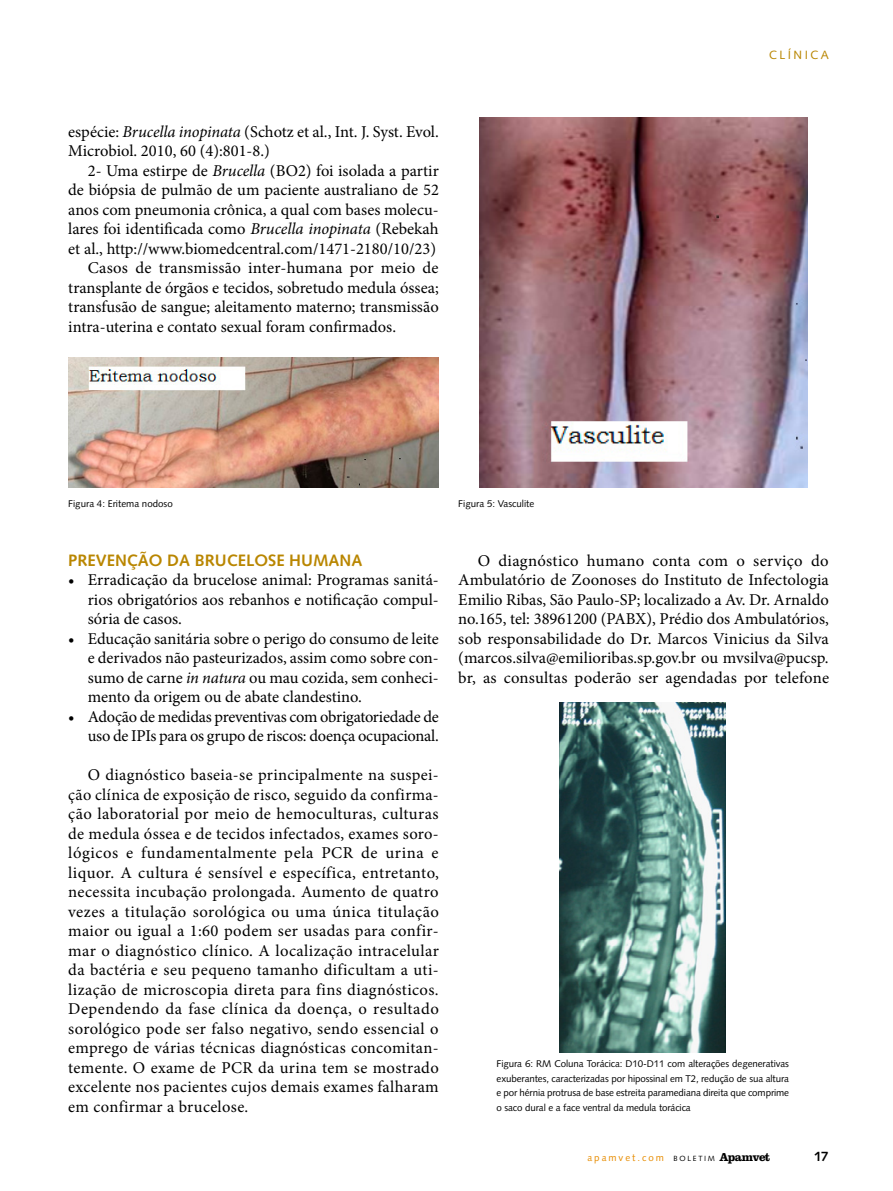
<style>
.page{position:relative;width:893px;height:1191px;background:#fff}
.page>*{position:absolute;margin:0;border:0;box-sizing:border-box;transform-origin:0 0}
.t1{font:16.5px/19.5px "Minion Pro";color:#000;text-align:justify}
.t2{font:700 16.5px "Syntax LT Std";color:#b98600}
.t3{font:700 13.5px "Syntax LT Std";color:#000}
.t4{font:12px "Syntax LT Std";color:#b98600}
.t5{font:9.75px/14.7px "Syntax LT Std";letter-spacing:-.01em;color:#000;text-align:justify}
.t6{font:9.75px "Syntax LT Std";letter-spacing:.2em;color:#e78c00}
.s1{font-style:italic}
.s2{font-size:7.5px;color:#000}
.s3{font-family:"Clarendon LT Std";font-weight:700;font-size:12px;color:#000}
</style>
<div class="page">
<img style="left:68px;top:357px;width:371px;height:131px">
<img style="left:479px;top:117px;width:329px;height:371px">
<img style="left:560px;top:702px;width:166px;height:350px">
<p class="t1" style="left:68px;top:122px;width:372px">espécie: <span class="s1">Brucella inopinata</span> (Schotz et al., Int. J. Syst. Evol.<br>Microbiol. 2010, 60 (4):801-8.)</p>
<p class="t1" style="left:88px;top:161px;width:353px">2- Uma estirpe de <span class="s1">Brucella</span> (BO2) foi isolada a partir</p>
<p class="t1" style="left:68px;top:180px;width:372px">de biópsia de pulmão de um paciente australiano de 52</p>
<p class="t1" style="left:68px;top:200px;width:372px">anos com pneumonia crônica, a qual com bases molecu-</p>
<p class="t1" style="left:68px;top:219px;width:372px">lares foi identificada como <span class="s1">Brucella inopinata</span> (Rebekah</p>
<p class="t1" style="left:68px;top:239px;width:369px">et al., http://www.biomedcentral.com/1471-2180/10/23)</p>
<p class="t1" style="left:88px;top:258px;width:352px">Casos de transmissão inter-humana por meio de</p>
<p class="t1" style="left:68px;top:278px;width:372px">transplante de órgãos e tecidos, sobretudo medula óssea;</p>
<p class="t1" style="left:68px;top:297px;width:372px">transfusão de sangue; aleitamento materno; transmissão</p>
<p class="t1" style="left:68px;top:317px;width:329px">intra-uterina e contato sexual foram confirmados.</p>
<p class="t5" style="left:68px;top:496px;width:106px">Figura 4: Eritema nodoso</p>
<p class="t5" style="left:458px;top:496px;width:78px">Figura 5: Vasculite</p>
<p class="t4" style="left:769px;top:47px;width:9px">Clíni</p>
<p class="t4" style="left:810px;top:47px;width:20px">ca</p>
<p class="t2" style="left:68px;top:550px;width:296px">PREVENÇÃO DA BRUCELOSE HUMANA</p>
<p class="t1" style="left:88px;top:570px;width:353px;text-indent:-20px">• Erradicação da brucelose animal: Programas sanitá&shy;rios obrigatórios aos rebanhos e notificação compul&shy;sória de casos.</p>
<p class="t1" style="left:88px;top:629px;width:353px;text-indent:-20px">• Educação sanitária sobre o perigo do consumo de leite e derivados não pasteurizados, assim como sobre con&shy;sumo de carne <span class="s1">in natura</span> ou mau cozida, sem conheci&shy;mento da origem ou de abate clandestino.</p>
<p class="t1" style="left:68px;top:707px;width:372px;text-align:right">• Adoção de medidas preventivas com obrigatoriedade de uso de IPIs para os grupo de riscos: doença ocupacional.</p>
<p class="t1" style="left:68px;top:765px;width:372px;text-indent:20px">O diagnóstico baseia-se principalmente na suspei&shy;ção clínica de exposição de risco, seguido da confirma&shy;ção laboratorial por meio de hemoculturas, culturas de medula óssea e de tecidos infectados, exames soro&shy;lógicos e fundamentalmente pela PCR de urina e liquor. A cultura é sensível e específica, entretanto, necessita incubação prolongada. Aumento de quatro vezes a titulação sorológica ou uma única titulação maior ou igual a 1:60 podem ser usadas para confir&shy;mar o diagnóstico clínico. A localização intracelular da bactéria e seu pequeno tamanho dificultam a uti&shy;lização de microscopia direta para fins diagnósticos.<br>Dependendo da fase clínica da doença, o resultado sorológico pode ser falso negativo, sendo essencial o emprego de várias técnicas diagnósticas concomitan&shy;temente. O exame de PCR da urina tem se mostrado excelente nos pacientes cujos demais exames falharam em confirmar a brucelose.</p>
<p class="t1" style="left:458px;top:551px;width:372px;text-indent:20px">O diagnóstico humano conta com o serviço do Ambulatório de Zoonoses do Instituto de Infectologia Emilio Ribas, São Paulo-SP; localizado a Av. Dr. Arnaldo no.165, tel: 38961200 (PABX), Prédio dos Ambulatórios, sob responsabilidade do Dr. Marcos Vinicius da Silva (marcos.silva@emilioribas.sp.gov.br ou mvsilva@pucsp. br, as consultas poderão ser agendadas por telefone</p>
<p class="t5" style="left:497px;top:1056px;width:294px">Figura 6: RM Coluna Torácica: D10-D11 com alterações degenerativas exuberantes, caracterizadas por hipossinal em T2, redução de sua altura e por hérnia protrusa de base estreita paramediana direita que comprime o saco dural e a face ventral da medula torácica</p>
<p class="t6" style="left:587px;top:1151px;width:184px">apamvet.com <span class="s2">BOLETIM</span> <span class="s3">Apamvet</span></p>
<p class="t3" style="left:814px;top:1148px;width:16px">17</p>
</div>
